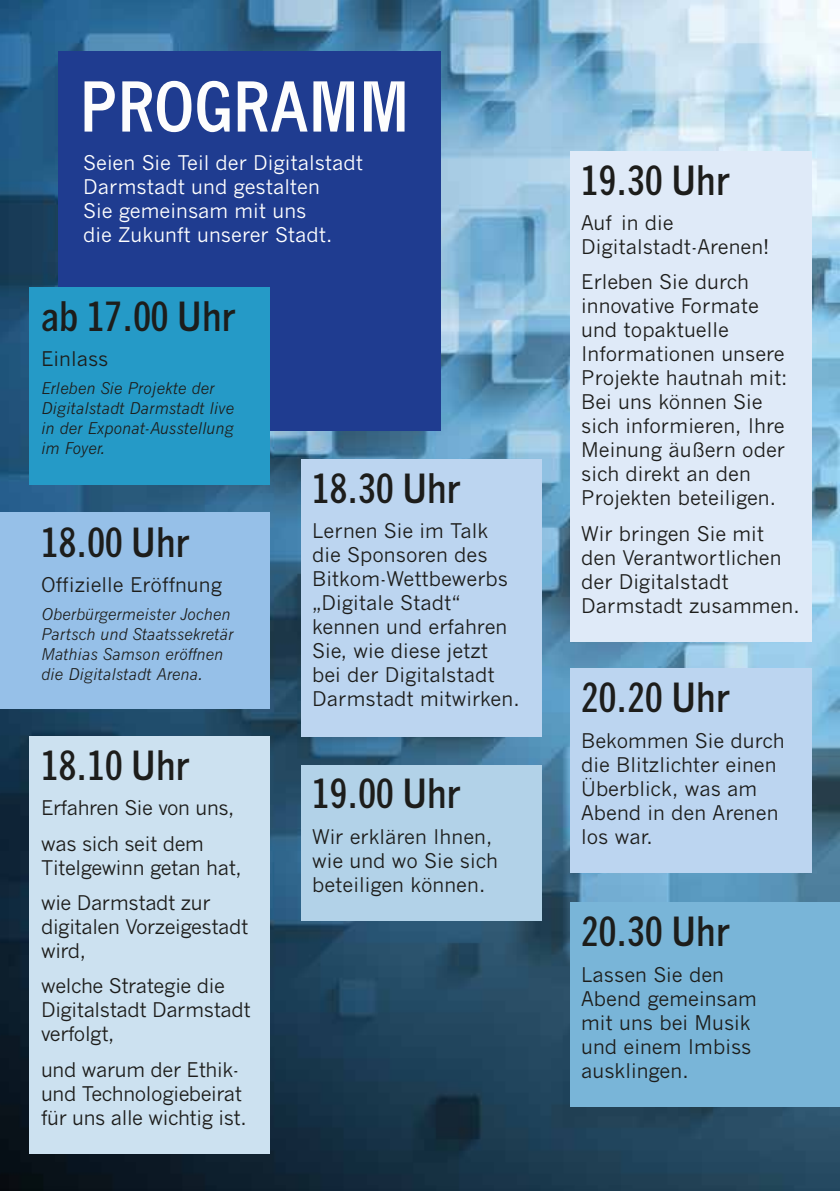
<style>
.page{position:relative;width:840px;height:1191px;background:#fff}
.page>*{position:absolute;margin:0;border:0;box-sizing:border-box;transform-origin:0 0}
.t1{font:700 condensed 68.2px "News Gothic";color:#fdfdfd}
.t2{font:700 condensed 40px "News Gothic";color:#1d1d1b}
.t3{font:20px/24px "News Gothic";color:#1d1d1b}
.t4{font:20px/24px "News Gothic";letter-spacing:-.02em;color:#1d1d1b}
.t5{font:20px/24px "News Gothic";color:#fff}
.t6{font:italic 16px/20px "News Gothic";color:#1d1d1b}
</style>
<div class="page">
<img style="left:0;top:0;width:839px;height:1191px">
<div style="left:0;top:513px;width:150px;height:196px;background:#96c0e8"></div>
<div style="left:643px;top:902px;width:196px;height:204px;background:#79b5d8"></div>
<div style="left:58px;top:51px;width:382px;height:380px;background:#1f3c90"></div>
<div style="left:30px;top:287px;width:240px;height:197px;background:#259ac7"></div>
<div style="left:30px;top:513px;width:240px;height:196px;background:#96c0e8"></div>
<div style="left:300px;top:459px;width:241px;height:278px;background:#bcd5f0"></div>
<div style="left:300px;top:764px;width:241px;height:156px;background:#b2d2e8"></div>
<div style="left:569px;top:668px;width:242px;height:205px;background:#bcd5f0"></div>
<div style="left:569px;top:902px;width:242px;height:204px;background:#79b5d8"></div>
<div style="left:30px;top:736px;width:240px;height:418px;background:#cce1f0"></div>
<div style="left:569px;top:151px;width:242px;height:490px;background:#dfeaf8"></div>
<h1 class="t1" style="left:80px;top:65px;width:331px">PROGRAMM</h1>
<p class="t5" style="left:83px;top:151px;width:281px">Seien Sie Teil der Digitalstadt<br>Darmstadt und gestalten<br>Sie gemeinsam mit uns<br>die Zukunft unserer Stadt.</p>
<h2 class="t2" style="left:41px;top:291px;width:195px">ab 17.00 Uhr</h2>
<p class="t3" style="left:41px;top:346px;width:69px">Einlass</p>
<p class="t6" style="left:41px;top:378px;width:194px">Erleben Sie Projekte der<br>Digitalstadt Darmstadt live in der Exponat-Ausstellung im Foyer.</p>
<h2 class="t2" style="left:41px;top:517px;width:150px">18.00 Uhr</h2>
<p class="t3" style="left:41px;top:572px;width:182px">Offizielle Eröffnung</p>
<p class="t6" style="left:41px;top:604px;width:194px">Oberbürgermeister Jochen<br>Partsch und Staatssekretär<br>Mathias Samson eröffnen die Digitalstadt Arena.</p>
<h2 class="t2" style="left:41px;top:741px;width:150px">18.10 Uhr</h2>
<p class="t4" style="left:41px;top:790px;width:195px;line-height:35.4px">Erfahren Sie von uns, was sich seit dem</p>
<p class="t4" style="left:41px;top:849px;width:202px;line-height:35.4px">Titelgewinn getan hat, wie Darmstadt zur</p>
<p class="t4" style="left:41px;top:914px;width:208px">digitalen Vorzeigestadt wird,</p>
<p class="t4" style="left:41px;top:974px;width:211px">welche Strategie die<br>Digitalstadt Darmstadt verfolgt,</p>
<p class="t4" style="left:41px;top:1057px;width:207px">und warum der Ethik&shy;und Technologiebeirat für uns alle wichtig ist.</p>
<h2 class="t2" style="left:312px;top:464px;width:150px">18.30 Uhr</h2>
<p class="t3" style="left:312px;top:519px;width:209px">Lernen Sie im Talk die Sponsoren des<br>Bitkom-Wettbewerbs „Digitale Stadt“ kennen und erfahren<br>Sie, wie diese jetzt bei der Digitalstadt<br>Darmstadt mitwirken.</p>
<h2 class="t2" style="left:312px;top:769px;width:150px">19.00 Uhr</h2>
<p class="t3" style="left:312px;top:824px;width:187px">Wir erklären Ihnen, wie und wo Sie sich beteiligen können.</p>
<h2 class="t2" style="left:581px;top:156px;width:149px">19.30 Uhr</h2>
<p class="t3" style="left:581px;top:211px;width:190px">Auf in die<br>Digitalstadt-Arenen!</p>
<p class="t3" style="left:581px;top:270px;width:208px">Erleben Sie durch innovative Formate und topaktuelle<br>Informationen unsere<br>Projekte hautnah mit:<br>Bei uns können Sie sich informieren, Ihre<br>Meinung äußern oder sich direkt an den<br>Projekten beteiligen.</p>
<p class="t3" style="left:581px;top:521px;width:220px">Wir bringen Sie mit den Verantwortlichen der Digitalstadt<br>Darmstadt zusammen.</p>
<h2 class="t2" style="left:581px;top:673px;width:149px">20.20 Uhr</h2>
<p class="t3" style="left:581px;top:728px;width:205px">Bekommen Sie durch die Blitzlichter einen<br>Überblick, was am<br>Abend in den Arenen los war.</p>
<h2 class="t2" style="left:581px;top:907px;width:149px">20.30 Uhr</h2>
<p class="t3" style="left:581px;top:962px;width:177px">Lassen Sie den<br>Abend gemeinsam mit uns bei Musik und einem Imbiss ausklingen.</p>
</div>
